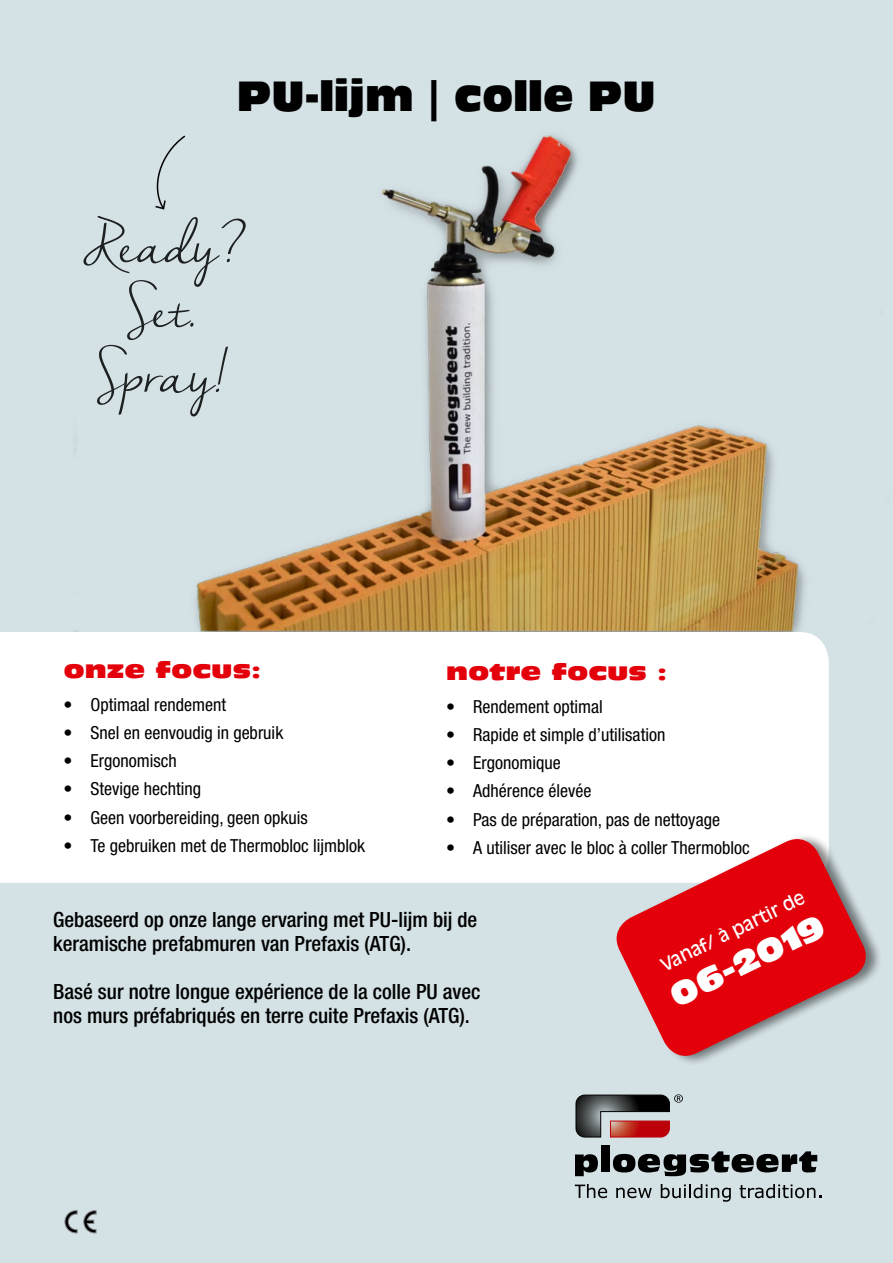
<style>
.page{position:relative;width:893px;height:1263px;background:#d4e1e5}
.page>*{position:absolute;margin:0;border:0;box-sizing:border-box;transform-origin:0 0}
.t1{font:54px/64.8px "Nella Sue";color:#1d2020;text-align:center}
.t2{font:41.25px "Antique Olive Std Nord";color:#000;scale:.8 1}
.t3{font:31.5px "Antique Olive Std Nord";color:#fff}
.t4{font:22.5px "Antique Olive Std Nord";color:#e3000b}
.t5{font:500 condensed 21px/24px "Helvetica Neue LT Std";color:#000}
.t6{font:condensed 18px "Helvetica Neue LT Std";color:#000}
.t7{font:18px "Antique Olive Std";color:#fff}
</style>
<div class="page">
<img style="left:74px;top:135px;width:731px;height:496px">
<svg style="left:575px;top:1154px;width:23px;height:22px"></svg>
<div style="left:601px;top:1146px;width:9px;height:26px;background:#000"></div>
<svg style="left:613px;top:1151px;width:204px;height:25px"></svg>
<svg style="left:575px;top:1184px;width:32px;height:14px"></svg>
<svg style="left:616px;top:1188px;width:36px;height:10px"></svg>
<svg style="left:661px;top:1184px;width:70px;height:18px"></svg>
<svg style="left:740px;top:1184px;width:82px;height:14px"></svg>
<svg style="left:575px;top:1094px;width:108px;height:44px"></svg>
<svg style="left:150px;top:135px;width:37px;height:76px"></svg>
<svg style="left:84px;top:1210px;width:12px;height:23px"></svg>
<svg style="left:65px;top:1210px;width:12px;height:23px"></svg>
<div style="left:0;top:632px;width:829px;height:251px;background:#fff"></div>
<div style="left:617px;top:833px;width:265px;height:233px;background:#000;opacity:.48"></div>
<svg style="left:613px;top:828px;width:257px;height:238px"></svg>
<h2 class="t2" style="left:237px;top:70px;width:525px">PU-lijm | colle PU</h2>
<h1 class="t1" style="left:83px;top:215px;width:162px">Ready?<br>Set.<br>Spray!</h1>
<p class="t4" style="left:63px;top:656px;width:199px">onze focus:</p>
<p class="t6" style="left:63px;top:694px;width:164px">• Optimaal rendement</p>
<p class="t6" style="left:63px;top:722px;width:221px">• Snel en eenvoudig in gebruik</p>
<p class="t6" style="left:63px;top:750px;width:115px">• Ergonomisch</p>
<p class="t6" style="left:63px;top:778px;width:139px">• Stevige hechting</p>
<p class="t6" style="left:63px;top:807px;width:246px">• Geen voorbereiding, geen opkuis</p>
<p class="t6" style="left:63px;top:835px;width:303px">• Te gebruiken met de Thermobloc lijmblok</p>
<p class="t4" style="left:446px;top:658px;width:223px">notre focus :</p>
<p class="t6" style="left:446px;top:696px;width:158px">• Rendement optimal</p>
<p class="t6" style="left:446px;top:724px;width:221px">• Rapide et simple d’utilisation</p>
<p class="t6" style="left:446px;top:752px;width:116px">• Ergonomique</p>
<p class="t6" style="left:446px;top:781px;width:147px">• Adhérence élevée</p>
<p class="t6" style="left:446px;top:809px;width:276px">• Pas de préparation, pas de nettoyage</p>
<p class="t6" style="left:446px;top:837px;width:305px">• A utiliser avec le bloc à coller Thermobloc</p>
<p class="t7" style="left:657px;top:956px;width:160px;rotate:-26deg">Vanaf/ à partir de</p>
<p class="t5" style="left:53px;top:908px;width:426px">Gebaseerd op onze lange ervaring met PU-lijm bij de keramische prefabmuren van Prefaxis (ATG).</p>
<p class="t5" style="left:53px;top:980px;width:429px">Basé sur notre longue expérience de la colle PU avec nos murs préfabriqués en terre cuite Prefaxis (ATG).</p>
<h3 class="t3" style="left:663px;top:980px;width:169px;rotate:-26deg">06-2019</h3>
</div>
